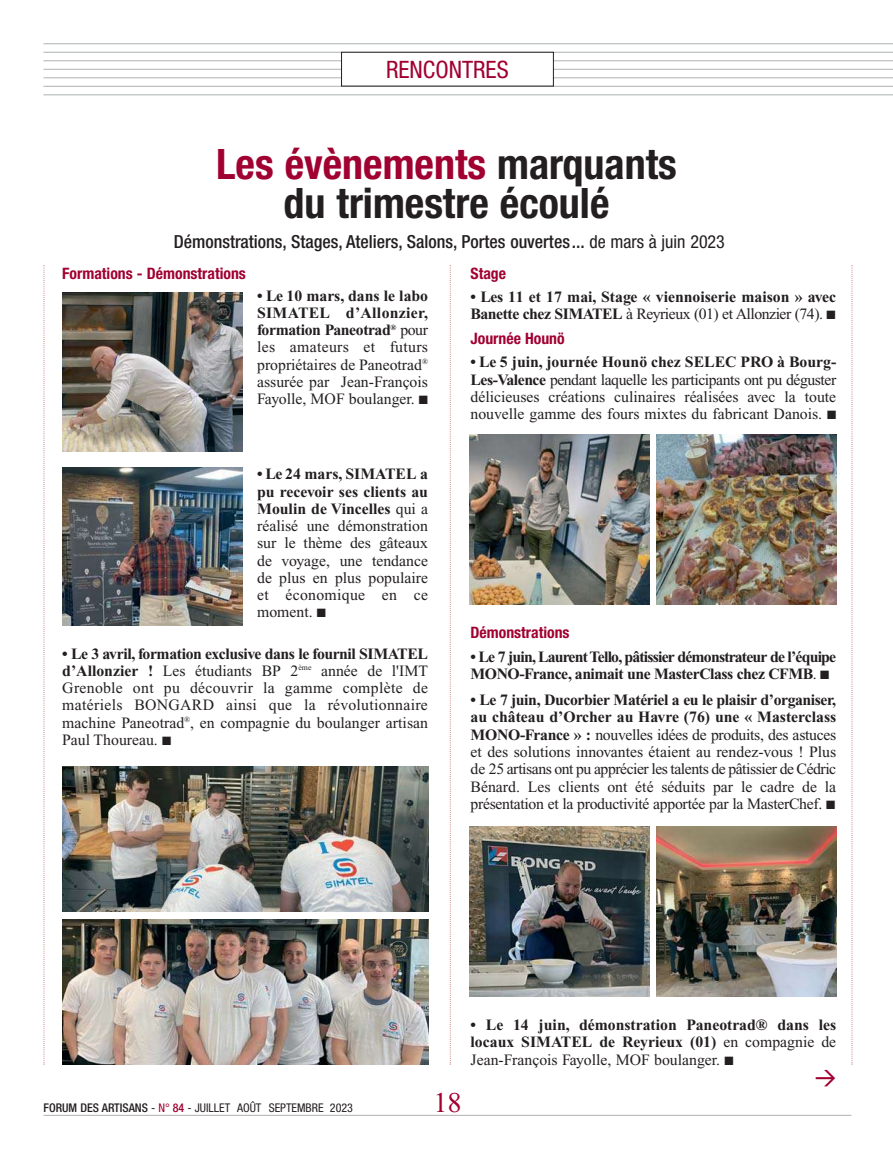
<style>
.page{position:relative;width:893px;height:1149px;background:#fff}
.page>*{position:absolute;margin:0;border:0;box-sizing:border-box;transform-origin:0 0}
.t1{font:700 condensed 42px/39px "Helvetica Neue";color:#231f20;text-align:center}
.t2{font:28.5px "Times New Roman";color:#a10131}
.t3{font:condensed 24px "Helvetica Neue";color:#a10131}
.t4{font:500 21px "DIN";color:#a10131}
.t5{font:500 condensed 18px "Helvetica Neue";color:#231f20}
.t6{font:15.75px/17.2px "Times New Roman";color:#231f20;text-align:justify}
.t7{font:700 15.75px/17.2px "Times New Roman";letter-spacing:-.03em;color:#231f20;text-align:justify}
.t8{font:700 15.75px/17.2px "Times New Roman";letter-spacing:-.05em;color:#231f20}
.t9{font:700 15.75px/17.2px "Times New Roman";color:#231f20}
.t10{font:700 condensed 15.75px "Helvetica Neue";color:#a10131}
.t11{font:condensed 12px "Helvetica Neue";color:#231f20}
.s1{color:#a10131}
.s2{font-weight:400}
.s3{font-weight:700}
.s4{font-weight:500}
.s5{font-weight:500;color:#a10131}
</style>
<div class="page">
<svg style="left:43px;top:265px;width:2px;height:799px"></svg>
<svg style="left:851px;top:265px;width:1px;height:799px"></svg>
<svg style="left:450px;top:265px;width:1px;height:799px"></svg>
<hr style="left:43px;top:1114px;width:808px;height:1px;background:#b1b4b6">
<hr style="left:43px;top:43px;width:850px;height:1px;background:#b1b4b6">
<hr style="left:43px;top:52px;width:850px;height:1px;background:#b1b4b6">
<hr style="left:43px;top:60px;width:850px;height:1px;background:#b1b4b6">
<hr style="left:43px;top:69px;width:850px;height:1px;background:#b1b4b6">
<hr style="left:43px;top:77px;width:850px;height:1px;background:#b1b4b6">
<hr style="left:43px;top:86px;width:850px;height:1px;background:#b1b4b6">
<hr style="left:43px;top:94px;width:850px;height:1px;background:#b1b4b6">
<div style="left:342px;top:52px;width:211px;height:34px;background:#fff"></div>
<div style="left:341px;top:52px;width:213px;height:34px;border:1px solid #231f20"></div>
<img style="left:62px;top:766px;width:366px;height:144px">
<img style="left:62px;top:919px;width:366px;height:145px">
<img style="left:62px;top:292px;width:180px;height:159px">
<img style="left:62px;top:467px;width:180px;height:158px">
<img style="left:470px;top:434px;width:180px;height:170px">
<img style="left:470px;top:826px;width:180px;height:170px">
<img style="left:656px;top:826px;width:180px;height:170px">
<img style="left:656px;top:434px;width:180px;height:170px">
<h3 class="t3" style="left:386px;top:60px;width:124px">RENCONTRES</h3>
<h1 class="t1" style="left:216px;top:148px;width:462px"><span class="s1">Les évènements</span> marquants du trimestre écoulé</h1>
<p class="t5" style="left:174px;top:235px;width:553px">Démonstrations, Stages, Ateliers, Salons, Portes ouvertes... <span class="s2">de mars à juin 2023</span></p>
<p class="t10" style="left:62px;top:267px;width:185px">Formations - Démonstrations</p>
<p class="t6" style="left:257px;top:288px;width:172px"><span class="s3">• Le 10 mars, dans le labo SIMATEL d’Allonzier, formation Paneotrad</span><sup>®</sup> pour les amateurs et futurs propriétaires de Paneotrad<sup>® </sup>assurée par Jean-François Fayolle, MOF boulanger. ■</p>
<p class="t6" style="left:257px;top:466px;width:172px"><span class="s3">• Le 24 mars, SIMATEL a pu recevoir ses clients au Moulin de Vincelles</span> qui a réalisé une démonstration sur le thème des gâteaux de voyage, une tendance de plus en plus populaire et économique en ce moment. ■</p>
<p class="t6" style="left:62px;top:646px;width:367px"><span class="s3">• Le 3 avril, formation exclusive dans le fournil SIMATEL d’Allonzier !</span> Les étudiants BP 2<sup>ème</sup> année de l'IMT Grenoble ont pu découvrir la gamme complète de matériels BONGARD ainsi que la révolutionnaire machine Paneotrad<sup>®</sup>, en compagnie du boulanger artisan Paul Thoureau. ■</p>
<p class="t10" style="left:471px;top:267px;width:37px">Stage</p>
<p class="t9" style="left:471px;top:290px;width:367px">• Les 11 et 17 mai, Stage « viennoiserie maison » avec<br>Banette chez SIMATEL <span class="s2">à Reyrieux (01) et Allonzier (74).</span> ■</p>
<p class="t10" style="left:471px;top:333px;width:96px">Journée Hounö</p>
<p class="t6" style="left:471px;top:355px;width:367px"><span class="s3">• Le 5 juin, journée Hounö chez SELEC PRO à Bourg-Les-Valence</span> pendant laquelle les participants ont pu déguster délicieuses créations culinaires réalisées avec la toute nouvelle gamme des fours mixtes du fabricant Danois. ■</p>
<p class="t10" style="left:471px;top:627px;width:101px">Démonstrations</p>
<p class="t8" style="left:471px;top:649px;width:367px">• Le 7 juin, Laurent Tello, pâtissier démonstrateur de l’équipe<br>MONO-France, animait une MasterClass chez CFMB<span class="s2">.</span> ■</p>
<p class="t6" style="left:471px;top:692px;width:367px"><span class="s3">• Le 7 juin, Ducorbier Matériel a eu le plaisir d’organiser, au château d’Orcher au Havre (76) une « Masterclass MONO-France » :</span> nouvelles idées de produits, des astuces et des solutions innovantes étaient au rendez-vous ! Plus de 25 artisans ont pu apprécier les talents de pâtissier de Cédric Bénard. Les clients ont été séduits par le cadre de la présentation et la productivité apportée par la MasterChef. ■</p>
<p class="t11" style="left:43px;top:1102px;width:311px"><span class="s4">FORUM DES ARTISANS</span> - <span class="s1">N°</span> <span class="s5">84</span> - JUILLET AOÛT SEPTEMBRE 2023</p>
<h2 class="t2" style="left:433px;top:1091px;width:30px">18</h2>
<p class="t7" style="left:471px;top:1017px;width:367px">• Le 14 juin, démonstration Paneotrad® dans les locaux SIMATEL de Reyrieux (01) <span class="s2">en compagnie de Jean-François Fayolle, MOF boulanger.</span> ■</p>
<h3 class="t4" style="left:815px;top:1068px;width:23px">&gt;</h3>
</div>
